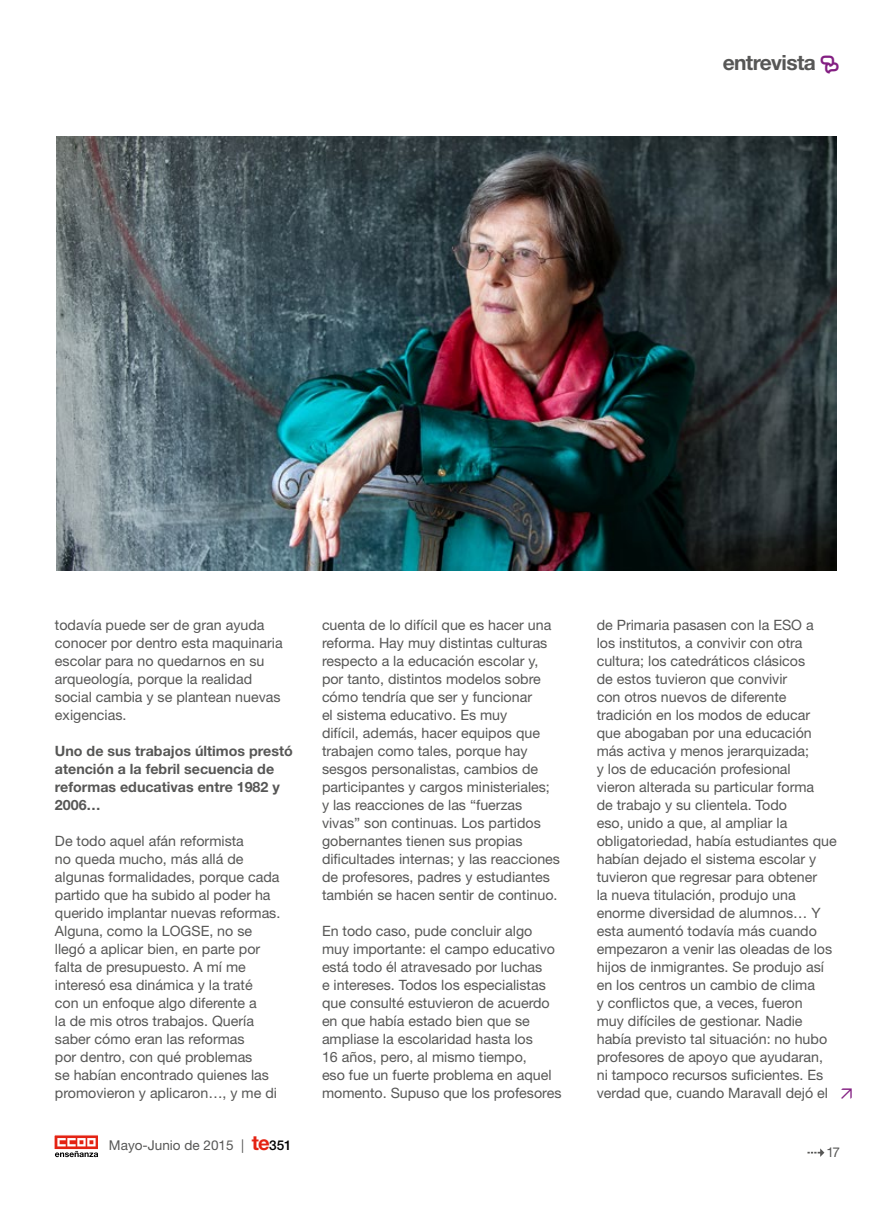
<style>
.page{position:relative;width:893px;height:1212px;background:#fff}
.page>*{position:absolute;margin:0;border:0;box-sizing:border-box;transform-origin:0 0}
.t1{font:700 21px "Helvetica Neue LT Std";letter-spacing:-.03em;color:#575756}
.t2{font:14.25px/18px "Helvetica Neue LT Std";color:#575756}
.t3{font:700 14.25px/18px "Helvetica Neue LT Std";color:#575756}
.t4{font:13.5px "Helvetica Neue LT Std";color:#575756}
.s1{font-family:"Iconic Fill";font-weight:400;font-size:18px;color:#831f82}
.s2{font-weight:700;font-size:20.25px;color:#e42313}
.s3{font-weight:500;color:#000}
</style>
<div class="page">
<div style="left:54px;top:1135px;width:45px;height:14px;background:#e42313"></div>
<svg style="left:55px;top:1138px;width:43px;height:19px"></svg>
<svg style="left:807px;top:1148px;width:17px;height:9px"></svg>
<img style="left:56px;top:136px;width:781px;height:435px">
<h1 class="t1" style="left:723px;top:49px;width:118px">entrevista <span class="s1">¼</span></h1>
<p class="t2" style="left:55px;top:616px;width:229px">todavía puede ser de gran ayuda conocer por dentro esta maquinaria escolar para no quedarnos en su arqueología, porque la realidad social cambia y se plantean nuevas exigencias.</p>
<p class="t3" style="left:55px;top:741px;width:239px">Uno de sus trabajos últimos prestó atención a la febril secuencia de reformas educativas entre 1982 y<br>2006…</p>
<p class="t2" style="left:55px;top:832px;width:227px">De todo aquel afán reformista<br>no queda mucho, más allá de algunas formalidades, porque cada partido que ha subido al poder ha querido implantar nuevas reformas.<br>Alguna, como la LOGSE, no se llegó a aplicar bien, en parte por falta de presupuesto. A mí me interesó esa dinámica y la traté<br>con un enfoque algo diferente a<br>la de mis otros trabajos. Quería saber cómo eran las reformas<br>por dentro, con qué problemas<br>se habían encontrado quienes las promovieron y aplicaron…, y me di</p>
<p class="t2" style="left:322px;top:616px;width:240px">cuenta de lo difícil que es hacer una reforma. Hay muy distintas culturas respecto a la educación escolar y, por tanto, distintos modelos sobre cómo tendría que ser y funcionar<br>el sistema educativo. Es muy<br>difícil, además, hacer equipos que trabajen como tales, porque hay sesgos personalistas, cambios de participantes y cargos ministeriales; y las reacciones de las “fuerzas vivas” son continuas. Los partidos gobernantes tienen sus propias dificultades internas; y las reacciones de profesores, padres y estudiantes también se hacen sentir de continuo.</p>
<p class="t2" style="left:322px;top:922px;width:241px">En todo caso, pude concluir algo muy importante: el campo educativo está todo él atravesado por luchas<br>e intereses. Todos los especialistas que consulté estuvieron de acuerdo en que había estado bien que se ampliase la escolaridad hasta los<br>16 años, pero, al mismo tiempo,<br>eso fue un fuerte problema en aquel momento. Supuso que los profesores</p>
<p class="t2" style="left:597px;top:616px;width:241px">de Primaria pasasen con la ESO a<br>los institutos, a convivir con otra cultura; los catedráticos clásicos<br>de estos tuvieron que convivir<br>con otros nuevos de diferente tradición en los modos de educar que abogaban por una educación más activa y menos jerarquizada;<br>y los de educación profesional<br>vieron alterada su particular forma<br>de trabajo y su clientela. Todo<br>eso, unido a que, al ampliar la obligatoriedad, había estudiantes que habían dejado el sistema escolar y tuvieron que regresar para obtener<br>la nueva titulación, produjo una enorme diversidad de alumnos… Y esta aumentó todavía más cuando empezaron a venir las oleadas de los hijos de inmigrantes. Se produjo así en los centros un cambio de clima<br>y conflictos que, a veces, fueron<br>muy difíciles de gestionar. Nadie había previsto tal situación: no hubo profesores de apoyo que ayudaran, ni tampoco recursos suficientes. Es verdad que, cuando Maravall dejó el</p>
<p class="t4" style="left:109px;top:1137px;width:184px">Mayo-Junio de 2015 | <span class="s2">te</span><span class="s3">351</span></p>
<p class="t4" style="left:827px;top:1144px;width:15px">17</p>
</div>
